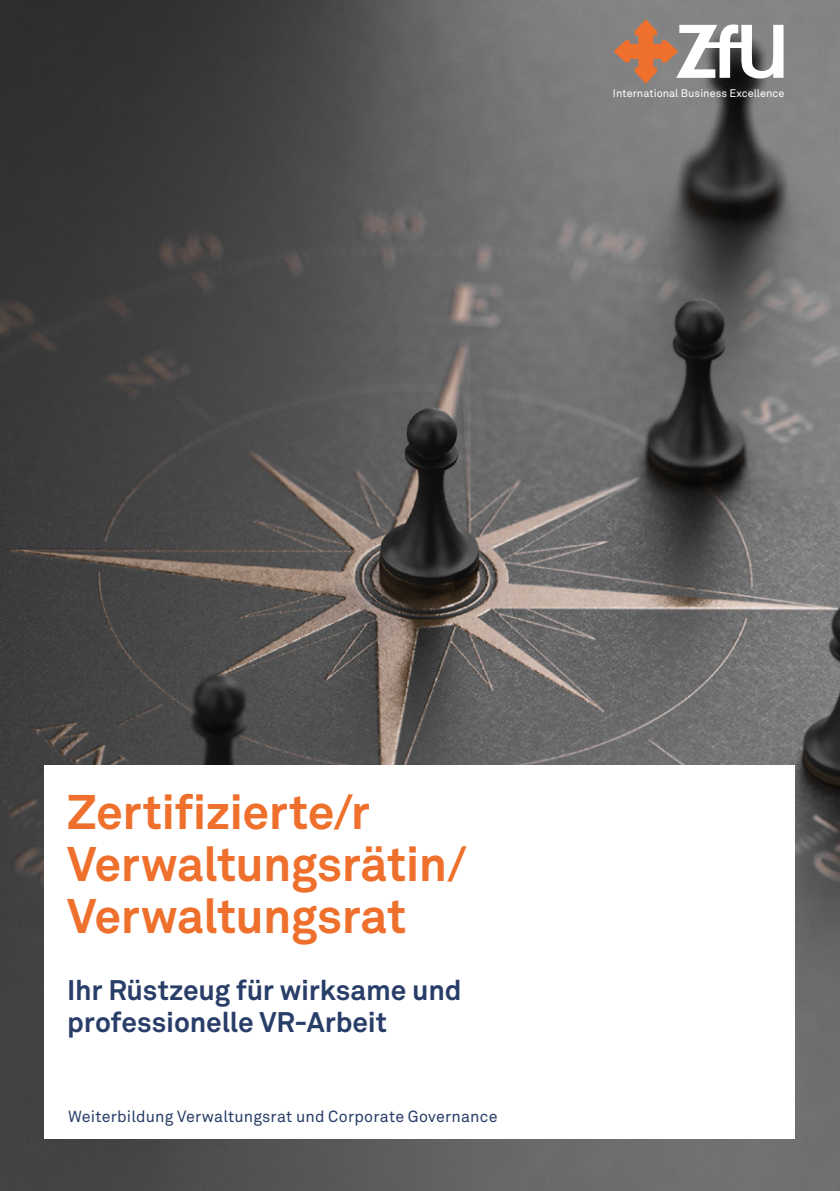
<style>
.page{position:relative;width:840px;height:1191px;background:#fff}
.page>*{position:absolute;margin:0;border:0;box-sizing:border-box;transform-origin:0 0}
.t1{font:700 48px/52px "Akkurat Office";letter-spacing:-.01em;color:#ee702c}
.t2{font:700 28px/32px "Akkurat Office";letter-spacing:-.005em;color:#283e68}
.t3{font:16px "Akkurat Office";letter-spacing:.01em;color:#283e68}
.t4{font:11px "Akkurat Office";color:#fff}
</style>
<div class="page">
<img style="left:0;top:0;width:839px;height:1191px">
<svg style="left:613px;top:19px;width:170px;height:65px"></svg>
<div style="left:44px;top:765px;width:750px;height:373px;background:#fff"></div>
<p class="t4" style="left:612px;top:87px;width:173px">International Business Excellence</p>
<h1 class="t1" style="left:67px;top:787px;width:400px">Zertifizierte/r<br>Verwaltungsrätin/<br>Verwaltungsrat</h1>
<h2 class="t2" style="left:67px;top:974px;width:396px">Ihr Rüstzeug für wirksame und professionelle VR-Arbeit</h2>
<p class="t3" style="left:68px;top:1106px;width:430px">Weiterbildung Verwaltungsrat und Corporate Governance</p>
</div>
